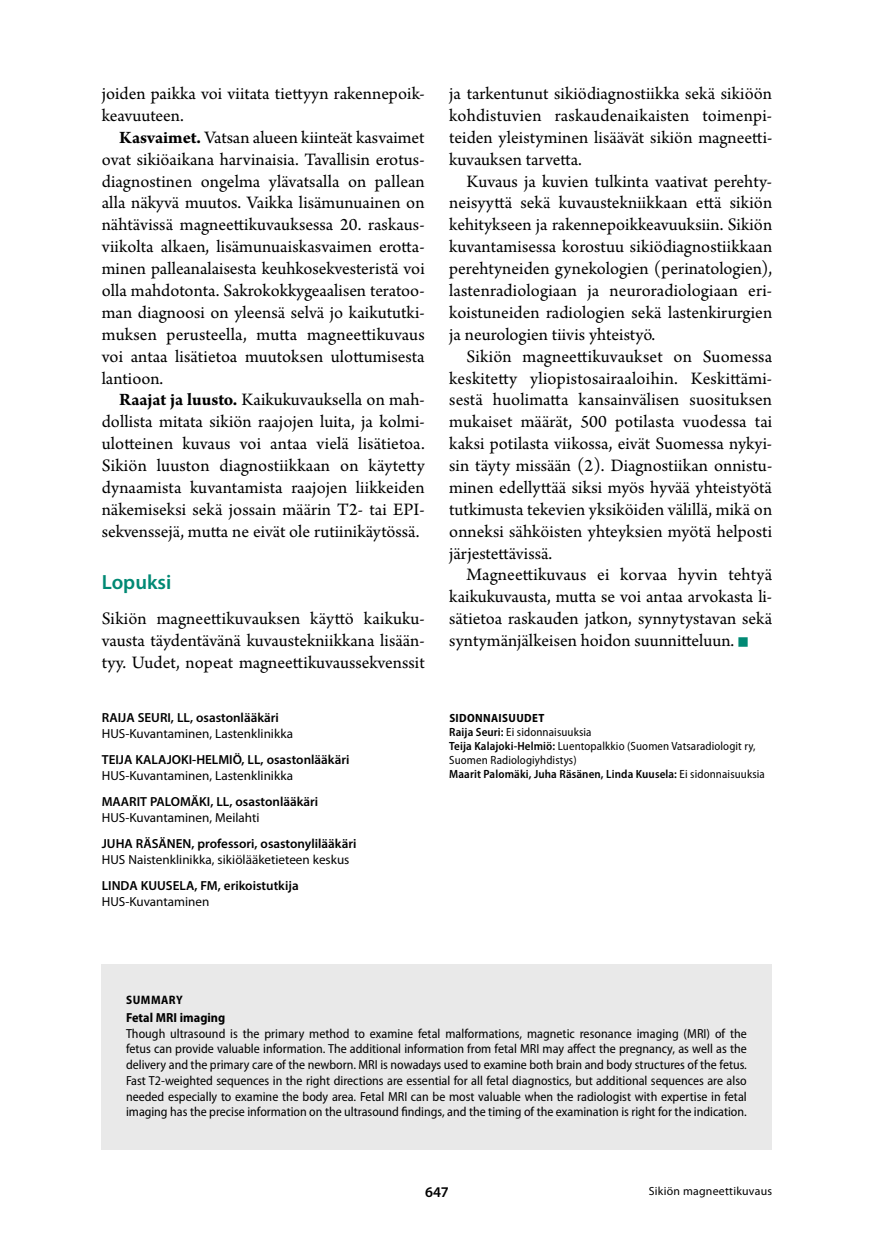
<style>
.page{position:relative;width:874px;height:1241px;background:#fff}
.page>*{position:absolute;margin:0;border:0;box-sizing:border-box;transform-origin:0 0}
.t1{font:42px "Arno Pro";color:#008974}
.t2{font:600 20.65px "Myriad Pro";color:#008974}
.t3{font:18.38px/21.9px "Arno Pro";color:#000;text-align:justify}
.t4{font:600 14.88px "Myriad Pro";color:#000}
.t5{font:semi-condensed 13.12px/15.8px "Myriad Pro";color:#000;text-align:justify}
.t6{font:600 13.12px "Myriad Pro";color:#000}
.t7{font:13.12px "Myriad Pro";color:#000}
.t8{font:700 semi-condensed 13.12px "Myriad Pro";color:#000}
.t9{font:700 semi-condensed 12.25px "Myriad Pro";letter-spacing:.04em;color:#000}
.t10{font:semi-condensed 11.9px/14px "Myriad Pro";letter-spacing:.01em;color:#000}
.t11{font:11.9px "Myriad Pro";letter-spacing:.02em;color:#000}
.s1{font-weight:700}
.s2{font-weight:600}
</style>
<div class="page">
<div style="left:102px;top:964px;width:669px;height:185px;background:#e9e9e9"></div>
<p class="t3" style="left:102px;top:84px;width:324px">joiden paikka voi viitata tiettyyn rakennepoik&shy;keavuuteen.</p>
<p class="t3" style="left:102px;top:127px;width:324px;text-indent:17px"><span class="s1">Kasvaimet.</span> Vatsan alueen kiinteät kasvaimet ovat sikiöaikana harvinaisia. Tavallisin erotus&shy;diagnostinen ongelma ylävatsalla on pallean alla näkyvä muutos. Vaikka lisämunuainen on nähtävissä magneettikuvauksessa 20. raskaus&shy;viikolta alkaen, lisämunuaiskasvaimen erotta&shy;minen palleanalaisesta keuhkosekvesteristä voi olla mahdotonta. Sakrokokkygeaalisen teratoo&shy;man diagnoosi on yleensä selvä jo kaikututki&shy;muksen perusteella, mutta magneettikuvaus voi antaa lisätietoa muutoksen ulottumisesta lantioon.</p>
<p class="t3" style="left:102px;top:390px;width:324px;text-indent:17px"><span class="s1">Raajat ja luusto.</span> Kaikukuvauksella on mah&shy;dollista mitata sikiön raajojen luita, ja kolmi&shy;ulotteinen kuvaus voi antaa vielä lisätietoa.<br>Sikiön luuston diagnostiikkaan on käytetty dynaamista kuvantamista raajojen liikkeiden näkemiseksi sekä jossain määrin T2- tai EPI&shy;sekvenssejä, mutta ne eivät ole rutiinikäytössä.</p>
<p class="t2" style="left:102px;top:569px;width:71px">Lopuksi</p>
<p class="t3" style="left:102px;top:609px;width:324px">Sikiön magneettikuvauksen käyttö kaikuku&shy;vausta täydentävänä kuvaustekniikkana lisään&shy;tyy. Uudet, nopeat magneettikuvaussekvenssit</p>
<p class="t6" style="left:102px;top:709px;width:178px">RAIJA SEURI, LL, osastonlääkäri</p>
<p class="t7" style="left:102px;top:725px;width:193px">HUS-Kuvantaminen, Lastenklinikka</p>
<p class="t6" style="left:102px;top:751px;width:249px">TEIJA KALAJOKI-HELMIÖ, LL, osastonlääkäri</p>
<p class="t7" style="left:102px;top:767px;width:193px">HUS-Kuvantaminen, Lastenklinikka</p>
<p class="t6" style="left:102px;top:793px;width:218px">MAARIT PALOMÄKI, LL, osastonlääkäri</p>
<p class="t7" style="left:102px;top:809px;width:159px">HUS-Kuvantaminen, Meilahti</p>
<p class="t6" style="left:102px;top:835px;width:256px">JUHA RÄSÄNEN, professori, osastonylilääkäri</p>
<p class="t7" style="left:102px;top:851px;width:249px">HUS Naistenklinikka, sikiölääketieteen keskus</p>
<p class="t6" style="left:102px;top:877px;width:198px">LINDA KUUSELA, FM, erikoistutkija</p>
<p class="t7" style="left:102px;top:893px;width:109px">HUS-Kuvantaminen</p>
<p class="t3" style="left:449px;top:84px;width:324px">ja tarkentunut sikiödiagnostiikka sekä sikiöön kohdistuvien raskaudenaikaisten toimenpi&shy;teiden yleistyminen lisäävät sikiön magneetti&shy;kuvauksen tarvetta.</p>
<p class="t3" style="left:449px;top:171px;width:324px;text-indent:17px">Kuvaus ja kuvien tulkinta vaativat perehty&shy;neisyyttä sekä kuvaustekniikkaan että sikiön kehitykseen ja rakennepoikkeavuuksiin. Sikiön kuvantamisessa korostuu sikiödiagnostiikkaan perehtyneiden gynekologien (perinatologien), lastenradiologiaan ja neuroradiologiaan eri&shy;koistuneiden radiologien sekä lastenkirurgien ja neurologien tiivis yhteistyö.</p>
<p class="t3" style="left:449px;top:346px;width:324px;text-indent:17px">Sikiön magneettikuvaukset on Suomessa keskitetty yliopistosairaaloihin. Keskittämi&shy;sestä huolimatta kansainvälisen suosituksen mukaiset määrät, 500 potilasta vuodessa tai kaksi potilasta viikossa, eivät Suomessa nykyi&shy;sin täyty missään (2). Diagnostiikan onnistu&shy;minen edellyttää siksi myös hyvää yhteistyötä tutkimusta tekevien yksiköiden välillä, mikä on onneksi sähköisten yhteyksien myötä helposti järjestettävissä.</p>
<p class="t3" style="left:449px;top:565px;width:324px;text-indent:17px">Magneettikuvaus ei korvaa hyvin tehtyä kaikukuvausta, mutta se voi antaa arvokasta li&shy;sätietoa raskauden jatkon, synnytystavan sekä syntymänjälkeisen hoidon suunnitteluun.</p>
<h1 class="t1" style="left:736px;top:615px;width:15px">■</h1>
<p class="t10" style="left:449px;top:711px;width:317px"><span class="s1">SIDONNAISUUDET<br></span><span class="s2">Raija Seuri:</span> Ei sidonnaisuuksia<br><span class="s2">Teija Kalajoki-Helmiö:</span> Luentopalkkio (Suomen Vatsaradiologit ry, Suomen Radiologiyhdistys)<br><span class="s2">Maarit Palomäki, Juha Räsänen, Linda Kuusela:</span> Ei sidonnaisuuksia</p>
<p class="t9" style="left:126px;top:991px;width:58px">SUMMARY</p>
<p class="t8" style="left:126px;top:1008px;width:101px">Fetal MRI imaging</p>
<p class="t5" style="left:126px;top:1024px;width:622px">Though ultrasound is the primary method to examine fetal malformations, magnetic resonance imaging (MRI) of the fetus can provide valuable information. The additional information from fetal MRI may affect the pregnancy, as well as the delivery and the primary care of the newborn. MRI is nowadays used to examine both brain and body structures of the fetus.<br>Fast T2-weighted sequences in the right directions are essential for all fetal diagnostics, but additional sequences are also needed especially to examine the body area. Fetal MRI can be most valuable when the radiologist with expertise in fetal imaging has the precise information on the ultrasound findings, and the timing of the examination is right for the indication.</p>
<p class="t4" style="left:425px;top:1182px;width:25px">647</p>
<p class="t11" style="left:648px;top:1183px;width:125px">Sikiön magneettikuvaus</p>
</div>
